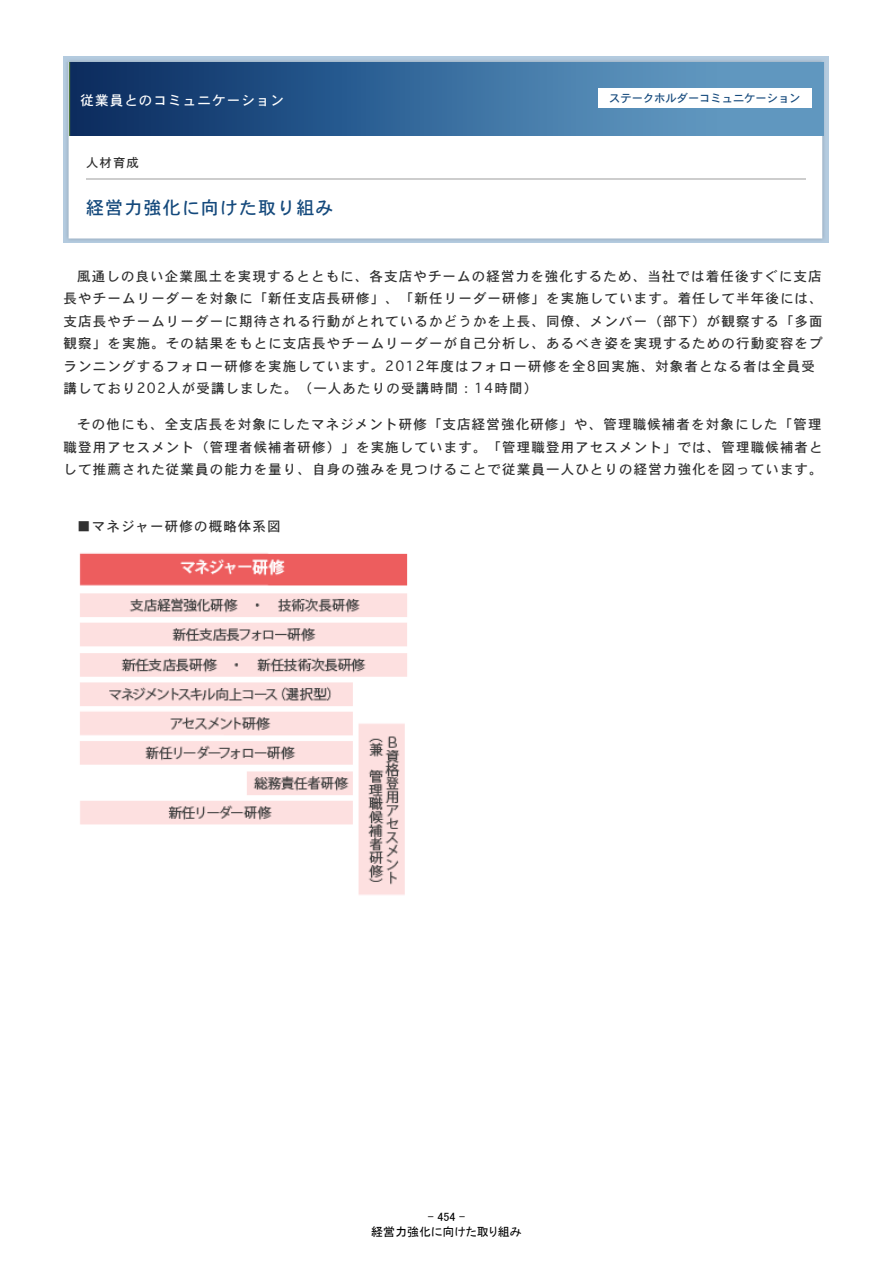
<style>
.page{position:relative;width:893px;height:1263px;background:#fff}
.page>*{position:absolute;margin:0;border:0;box-sizing:border-box;transform-origin:0 0}
.t1{font:18px "Osaka";letter-spacing:.06em;color:#14497c}
.t2{font:13.5px/22.5px "Osaka";letter-spacing:.085em;color:#303030}
.t3{font:13.5px "Osaka";letter-spacing:.085em;color:#fff}
.t4{font:12.3px "Osaka";color:#303030}
.t5{font:12px "MSP Gothic";color:#000}
.t6{font:11.25px "Osaka";color:#14497c}
</style>
<div class="page">
<img style="left:64px;top:57px;width:765px;height:6px">
<img style="left:64px;top:63px;width:765px;height:180px">
<hr style="left:86px;top:178px;width:720px;height:2px;background:#cdcdcd">
<img style="left:79px;top:553px;width:329px;height:342px">
<div style="left:69px;top:63px;width:754px;height:73px;background:linear-gradient(to right,#072d65,#6ba7cf)"></div>
<div style="left:598px;top:88px;width:214px;height:20px;background:#fff"></div>
<p class="t3" style="left:81px;top:92px;width:205px">従業員とのコミュニケーション</p>
<p class="t6" style="left:609px;top:91px;width:193px">ステークホルダーコミュニケーション</p>
<p class="t4" style="left:86px;top:155px;width:54px">人材育成</p>
<h1 class="t1" style="left:86px;top:196px;width:249px">経営力強化に向けた取り組み</h1>
<p class="t2" style="left:64px;top:264px;width:761px;text-indent:13px">風通しの良い企業風土を実現するとともに、各支店やチームの経営力を強化するため、当社では着任後すぐに支店長やチームリーダーを対象に「新任支店長研修」、「新任リーダー研修」を実施しています。着任して半年後には、支店長やチームリーダーに期待される行動がとれているかどうかを上長、同僚、メンバー（部下）が観察する「多面観察」を実施。その結果をもとに支店長やチームリーダーが自己分析し、あるべき姿を実現するための行動変容をプランニングするフォロー研修を実施しています。2012年度はフォロー研修を全8回実施、対象者となる者は全員受講しており202人が受講しました。（一人あたりの受講時間：14時間）</p>
<p class="t2" style="left:64px;top:413px;width:761px;text-align:justify;text-indent:13px">その他にも、全支店長を対象にしたマネジメント研修「支店経営強化研修」や、管理職候補者を対象にした「管理職登用アセスメント（管理者候補者研修）」を実施しています。「管理職登用アセスメント」では、管理職候補者として推薦された従業員の能力を量り、自身の強みを見つけることで従業員一人ひとりの経営力強化を図っています。</p>
<p class="t2" style="left:77px;top:514px;width:205px">■マネジャー研修の概略体系図</p>
<p class="t5" style="left:428px;top:1210px;width:39px">- 454 -</p>
<p class="t5" style="left:371px;top:1226px;width:152px">経営力強化に向けた取り組み</p>
</div>
